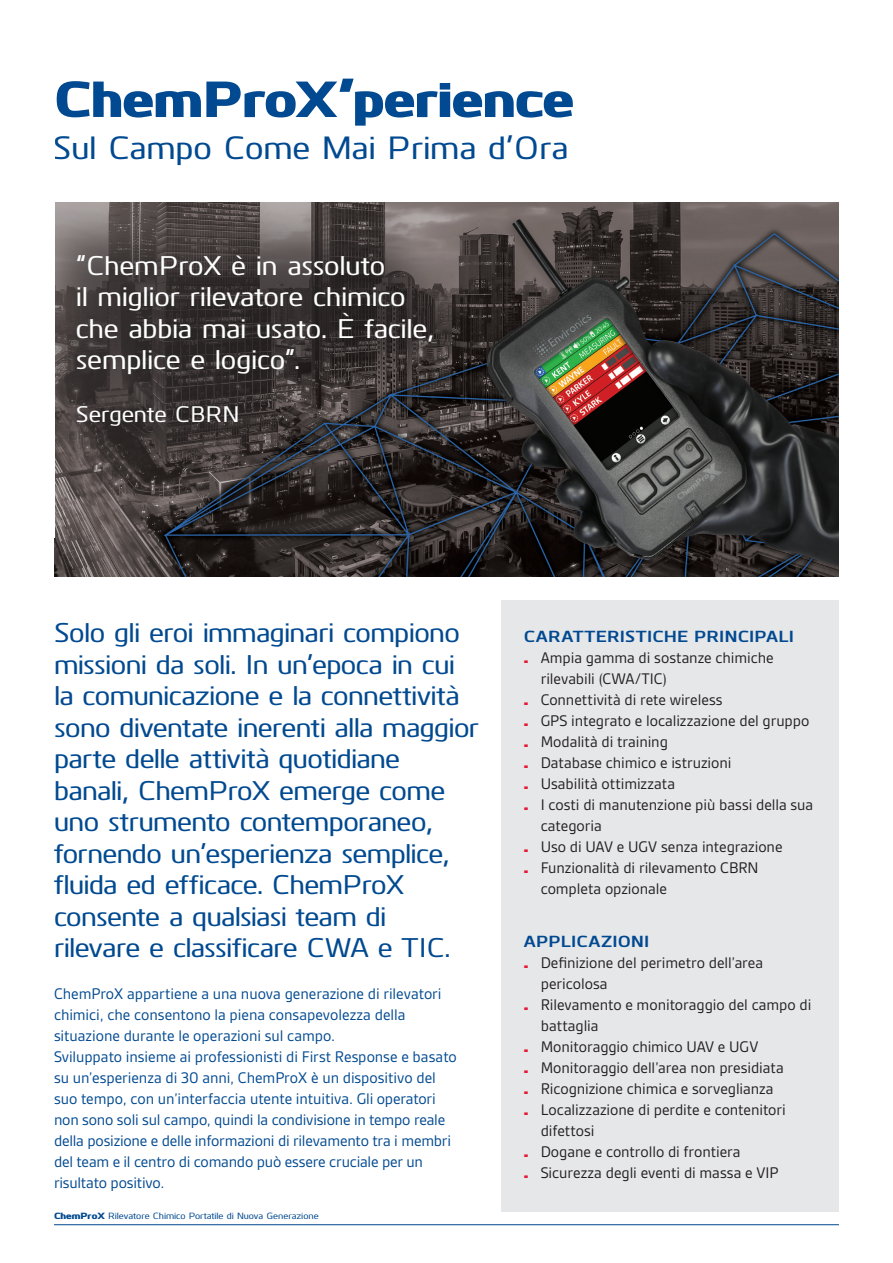
<style>
.page{position:relative;width:893px;height:1263px;background:#fff}
.page>*{position:absolute;margin:0;border:0;box-sizing:border-box;transform-origin:0 0}
.t1{font:800 50.7px "Kuro";letter-spacing:-.005em;color:#014990}
.t2{font:500 32.25px "Kuro";color:#014990}
.t3{font:500 27px/31.5px "Kuro";letter-spacing:-.02em;color:#014990}
.t4{font:500 27px/31.5px "Kuro";letter-spacing:-.005em;color:#fff}
.t5{font:500 22.5px "Kuro";color:#fff}
.t6{font:16.5px/21px "Gesta";letter-spacing:-.005em;color:#231f20}
.t7{font:16.5px/21px "Gesta";letter-spacing:-.005em;color:#014990}
.t8{font:700 16.05px "Kuro";letter-spacing:.015em;color:#014990}
.t9{font:500 9px "Kuro";color:#014990}
.s1{font-weight:800}
.s2{font-family:"Kuro";font-weight:800;color:#e51836}
</style>
<div class="page">
<div style="left:502px;top:600px;width:337px;height:612px;background:#e6e7e9"></div>
<hr style="left:54px;top:1224px;width:785px;height:1px;background:#014990">
<img style="left:54px;top:202px;width:785px;height:374px">
<div style="left:23px;top:200px;width:462px;height:279px;background:#231f20;opacity:.61"></div>
<div style="left:0;top:0;width:858px;height:201px;background:#fff"></div>
<div style="left:0;top:0;width:54px;height:537px;background:#fff"></div>
<img style="left:466px;top:205px;width:373px;height:404px">
<p class="t1" style="left:54px;top:61px;width:521px">ChemProX’perience</p>
<p class="t2" style="left:53px;top:124px;width:517px">Sul Campo Come Mai Prima d’Ora</p>
<p class="t4" style="left:76px;top:248px;width:360px">“ChemProX è in assoluto<br>il miglior rilevatore chimico che abbia mai usato. È facile, semplice e logico”.</p>
<p class="t5" style="left:76px;top:397px;width:165px">Sergente CBRN</p>
<p class="t3" style="left:54px;top:615px;width:427px">Solo gli eroi immaginari compiono missioni da soli. In un’epoca in cui la comunicazione e la connettività sono diventate inerenti alla maggior parte delle attività quotidiane banali, ChemProX emerge come uno strumento contemporaneo, fornendo un’esperienza semplice, fluida ed efficace. ChemProX consente a qualsiasi team di<br>rilevare e classificare CWA e TIC.</p>
<p class="t7" style="left:54px;top:983px;width:389px">ChemProX appartiene a una nuova generazione di rilevatori chimici, che consentono la piena consapevolezza della situazione durante le operazioni sul campo.</p>
<p class="t7" style="left:54px;top:1046px;width:404px">Sviluppato insieme ai professionisti di First Response e basato su un’esperienza di 30 anni, ChemProX è un dispositivo del suo tempo, con un’interfaccia utente intuitiva. Gli operatori non sono soli sul campo, quindi la condivisione in tempo reale della posizione e delle informazioni di rilevamento tra i membri del team e il centro di comando può essere cruciale per un risultato positivo.</p>
<p class="t9" style="left:54px;top:1209px;width:266px"><span class="s1">ChemProX</span> Rilevatore Chimico Portatile di Nuova Generazione</p>
<p class="t8" style="left:524px;top:624px;width:272px">CARATTERISTICHE PRINCIPALI</p>
<p class="t6" style="left:541px;top:647px;width:235px;text-indent:-17px"><span class="s2">•</span> Ampia gamma di sostanze chimiche rilevabili (CWA/TIC)</p>
<p class="t6" style="left:524px;top:689px;width:200px"><span class="s2">•</span> Connettività di rete wireless</p>
<p class="t6" style="left:524px;top:710px;width:287px"><span class="s2">•</span> GPS integrato e localizzazione del gruppo</p>
<p class="t6" style="left:524px;top:731px;width:146px"><span class="s2">•</span> Modalità di training</p>
<p class="t6" style="left:524px;top:752px;width:209px"><span class="s2">•</span> Database chimico e istruzioni</p>
<p class="t6" style="left:524px;top:773px;width:153px"><span class="s2">•</span> Usabilità ottimizzata</p>
<p class="t6" style="left:541px;top:794px;width:274px;text-indent:-17px"><span class="s2">•</span> I costi di manutenzione più bassi della sua categoria</p>
<p class="t6" style="left:524px;top:836px;width:260px"><span class="s2">•</span> Uso di UAV e UGV senza integrazione</p>
<p class="t6" style="left:541px;top:857px;width:219px;text-indent:-17px"><span class="s2">•</span> Funzionalità di rilevamento CBRN completa opzionale</p>
<p class="t8" style="left:524px;top:929px;width:127px">APPLICAZIONI</p>
<p class="t6" style="left:541px;top:952px;width:224px;text-indent:-17px"><span class="s2">•</span> Definizione del perimetro dell’area pericolosa</p>
<p class="t6" style="left:541px;top:994px;width:272px;text-indent:-17px"><span class="s2">•</span> Rilevamento e monitoraggio del campo di battaglia</p>
<p class="t6" style="left:524px;top:1036px;width:236px"><span class="s2">•</span> Monitoraggio chimico UAV e UGV</p>
<p class="t6" style="left:524px;top:1057px;width:262px"><span class="s2">•</span> Monitoraggio dell’area non presidiata</p>
<p class="t6" style="left:524px;top:1078px;width:252px"><span class="s2">•</span> Ricognizione chimica e sorveglianza</p>
<p class="t6" style="left:541px;top:1099px;width:247px;text-indent:-17px"><span class="s2">•</span> Localizzazione di perdite e contenitori difettosi</p>
<p class="t6" style="left:524px;top:1141px;width:219px"><span class="s2">•</span> Dogane e controllo di frontiera</p>
<p class="t6" style="left:524px;top:1162px;width:256px"><span class="s2">•</span> Sicurezza degli eventi di massa e VIP</p>
</div>
